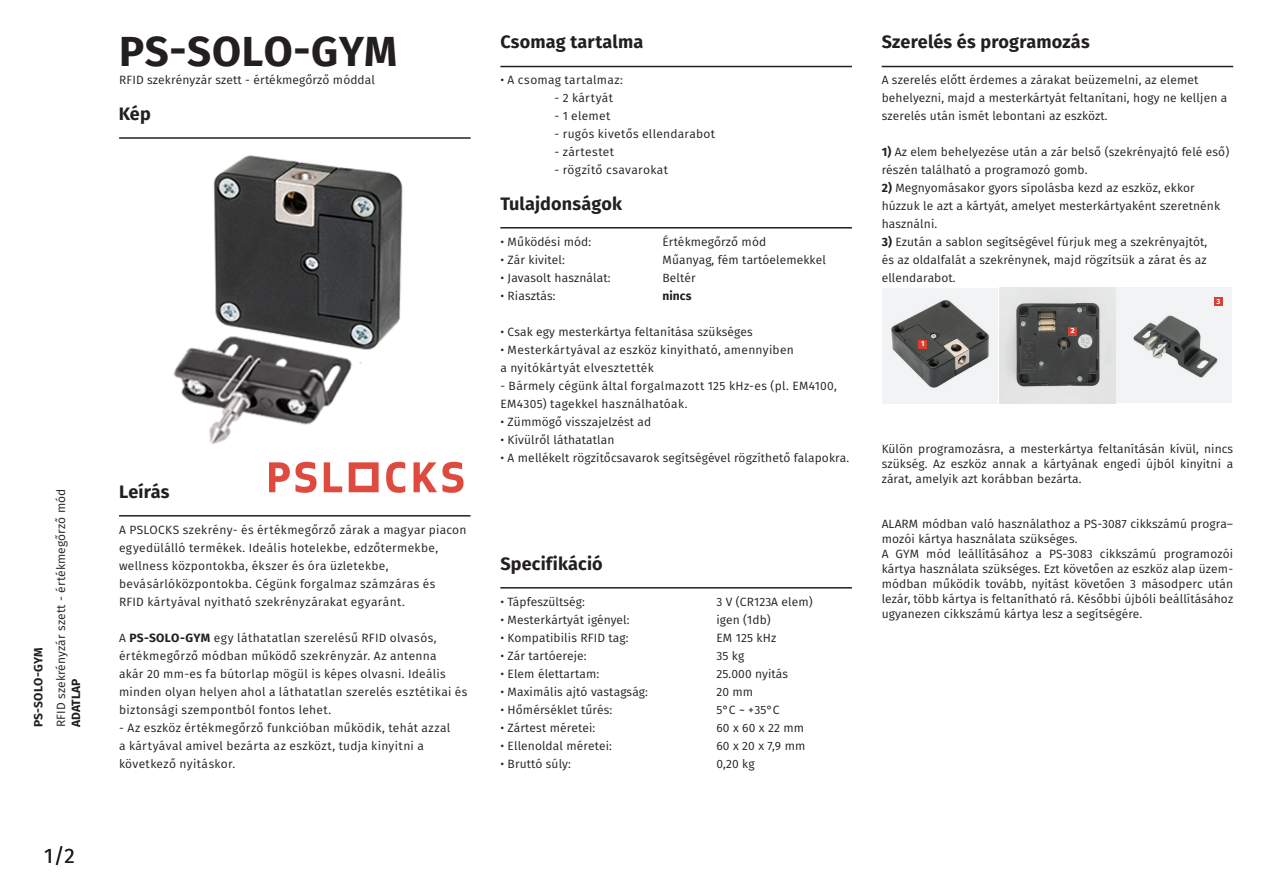
<style>
.page{position:relative;width:1263px;height:893px;background:#fff}
.page>*{position:absolute;margin:0;border:0;box-sizing:border-box;transform-origin:0 0}
.t1{font:700 42px "Fira Sans";letter-spacing:.015em;color:#231f20}
.t2{font:21px "Fira Sans";color:#231f20}
.t3{font:700 18px "Fira Sans";letter-spacing:.01em;color:#231f20}
.t4{font:12px/18px "Fira Sans";letter-spacing:.01em;color:#231f20}
.t5{font:12px "Fira Sans";letter-spacing:.03em;color:#231f20}
.t6{font:700 12px "Fira Sans";letter-spacing:.01em;color:#231f20}
.t7{font:12px "Fira Sans";letter-spacing:.035em;color:#231f20}
.t8{font:700 7.35px "Fira Sans";color:#fff}
.s1{font-weight:700}
</style>
<div class="page">
<hr style="left:119px;top:137px;width:352px;height:2px;background:#231f20">
<div style="left:882px;top:288px;width:115px;height:115px;background:#f2f3f4"></div>
<img style="left:891px;top:300px;width:98px;height:88px">
<div style="left:918px;top:340px;width:9px;height:8px;background:#db3f32"></div>
<img style="left:999px;top:288px;width:116px;height:115px">
<div style="left:1068px;top:327px;width:9px;height:8px;background:#db3f32"></div>
<div style="left:1116px;top:288px;width:116px;height:115px;background:#f2f3f4"></div>
<img style="left:1133px;top:315px;width:85px;height:63px">
<div style="left:1214px;top:297px;width:9px;height:9px;background:#db3f32"></div>
<img style="left:119px;top:138px;width:340px;height:324px">
<svg style="left:269px;top:462px;width:48px;height:31px"></svg>
<svg style="left:324px;top:462px;width:18px;height:30px"></svg>
<svg style="left:349px;top:462px;width:30px;height:30px"></svg>
<svg style="left:386px;top:462px;width:19px;height:31px"></svg>
<svg style="left:413px;top:462px;width:50px;height:31px"></svg>
<hr style="left:119px;top:515px;width:352px;height:2px;background:#231f20">
<hr style="left:500px;top:227px;width:352px;height:2px;background:#231f20">
<hr style="left:500px;top:587px;width:352px;height:2px;background:#231f20">
<hr style="left:882px;top:66px;width:351px;height:1px;background:#231f20">
<hr style="left:500px;top:66px;width:352px;height:1px;background:#231f20">
<p class="t6" style="left:28px;top:727px;width:81px;rotate:-90deg">PS-SOLO-GYM</p>
<p class="t4" style="left:52px;top:727px;width:240px;rotate:-90deg">RFID szekrényzár szett - értékmegőrző mód</p>
<p class="t6" style="left:66px;top:727px;width:50px;rotate:-90deg">ADATLAP</p>
<h2 class="t2" style="left:44px;top:841px;width:32px">1/2</h2>
<p class="t1" style="left:119px;top:16px;width:280px">PS-SOLO-GYM</p>
<p class="t4" style="left:119px;top:71px;width:257px">RFID szekrényzár szett - értékmegőrző móddal</p>
<p class="t3" style="left:119px;top:98px;width:34px">Kép</p>
<p class="t3" style="left:119px;top:476px;width:52px">Leírás</p>
<p class="t4" style="left:119px;top:521px;width:349px">A PSLOCKS szekrény- és értékmegőrző zárak a magyar piacon egyedülálló termékek. Ideális hotelekbe, edzőtermekbe,</p>
<p class="t4" style="left:119px;top:557px;width:271px">wellness központokba, ékszer és óra üzletekbe,</p>
<p class="t5" style="left:119px;top:575px;width:318px">bevásárlóközpontokba. Cégünk forgalmaz számzáras és</p>
<p class="t5" style="left:119px;top:593px;width:287px">RFID kártyával nyitható szekrényzárakat egyaránt.</p>
<p class="t4" style="left:119px;top:629px;width:350px">A <span class="s1">PS-SOLO-GYM</span> egy láthatatlan szerelésű RFID olvasós, értékmegőrző módban működő szekrényzár. Az antenna<br>akár 20 mm-es fa bútorlap mögül is képes olvasni. Ideális minden olyan helyen ahol a láthatatlan szerelés esztétikai és biztonsági szempontból fontos lehet.</p>
<p class="t4" style="left:119px;top:719px;width:333px">- Az eszköz értékmegőrző funkcióban működik, tehát azzal</p>
<p class="t5" style="left:119px;top:737px;width:306px">a kártyával amivel bezárta az eszközt, tudja kinyitni a</p>
<p class="t4" style="left:119px;top:755px;width:118px">következő nyitáskor.</p>
<p class="t3" style="left:500px;top:26px;width:144px">Csomag tartalma</p>
<p class="t4" style="left:500px;top:71px;width:124px">• A csomag tartalmaz:</p>
<p class="t7" style="left:554px;top:89px;width:60px">- 2 kártyát</p>
<p class="t4" style="left:554px;top:107px;width:57px">- 1 elemet</p>
<p class="t4" style="left:554px;top:125px;width:162px">- rugós kivetős ellendarabot</p>
<p class="t7" style="left:554px;top:143px;width:61px">- zártestet</p>
<p class="t5" style="left:554px;top:161px;width:115px">- rögzítő csavarokat</p>
<p class="t3" style="left:500px;top:188px;width:123px">Tulajdonságok</p>
<p class="t4" style="left:500px;top:233px;width:92px">• Működési mód:</p>
<p class="t4" style="left:662px;top:233px;width:105px">Értékmegőrző mód</p>
<p class="t4" style="left:500px;top:251px;width:66px">• Zár kivitel:</p>
<p class="t4" style="left:662px;top:251px;width:165px">Műanyag, fém tartóelemekkel</p>
<p class="t4" style="left:500px;top:269px;width:112px">• Javasolt használat:</p>
<p class="t4" style="left:662px;top:269px;width:35px">Beltér</p>
<p class="t4" style="left:500px;top:287px;width:57px">• Riasztás:</p>
<p class="t6" style="left:662px;top:285px;width:31px">nincs</p>
<p class="t4" style="left:500px;top:323px;width:254px">• Csak egy mesterkártya feltanítása szükséges</p>
<p class="t4" style="left:500px;top:341px;width:295px">• Mesterkártyával az eszköz kinyitható, amennyiben</p>
<p class="t5" style="left:500px;top:359px;width:155px">a nyitókártyát elvesztették</p>
<p class="t4" style="left:500px;top:377px;width:338px">- Bármely cégünk által forgalmazott 125 kHz-es (pl. EM4100,<br>EM4305) tagekkel használhatóak.</p>
<p class="t4" style="left:500px;top:413px;width:152px">• Zümmögő visszajelzést ad</p>
<p class="t4" style="left:500px;top:431px;width:116px">• Kívülről láthatatlan</p>
<p class="t4" style="left:500px;top:449px;width:350px">• A mellékelt rögzítőcsavarok segítségével rögzíthető falapokra.</p>
<p class="t3" style="left:500px;top:548px;width:104px">Specifikáció</p>
<p class="t4" style="left:500px;top:593px;width:86px">• Tápfeszültség:</p>
<p class="t4" style="left:716px;top:593px;width:98px">3 V (CR123A elem)</p>
<p class="t4" style="left:500px;top:611px;width:131px">• Mesterkártyát igényel:</p>
<p class="t4" style="left:716px;top:611px;width:56px">igen (1db)</p>
<p class="t4" style="left:500px;top:629px;width:130px">• Kompatibilis RFID tag:</p>
<p class="t4" style="left:716px;top:629px;width:61px">EM 125 kHz</p>
<p class="t4" style="left:500px;top:647px;width:88px">• Zár tartóereje:</p>
<p class="t4" style="left:716px;top:647px;width:29px">35 kg</p>
<p class="t4" style="left:500px;top:665px;width:100px">• Elem élettartam:</p>
<p class="t4" style="left:716px;top:665px;width:73px">25.000 nyitás</p>
<p class="t4" style="left:500px;top:683px;width:149px">• Maximális ajtó vastagság:</p>
<p class="t4" style="left:716px;top:683px;width:38px">20 mm</p>
<p class="t4" style="left:500px;top:701px;width:114px">• Hőmérséklet tűrés:</p>
<p class="t4" style="left:716px;top:701px;width:65px">5°C ~ +35°C</p>
<p class="t4" style="left:500px;top:719px;width:96px">• Zártest méretei:</p>
<p class="t4" style="left:716px;top:719px;width:89px">60 x 60 x 22 mm</p>
<p class="t4" style="left:500px;top:737px;width:113px">• Ellenoldal méretei:</p>
<p class="t4" style="left:716px;top:737px;width:90px">60 x 20 x 7,9 mm</p>
<p class="t4" style="left:500px;top:755px;width:72px">• Bruttó súly:</p>
<p class="t4" style="left:716px;top:755px;width:40px">0,20 kg</p>
<p class="t3" style="left:882px;top:26px;width:210px">Szerelés és programozás</p>
<p class="t4" style="left:882px;top:71px;width:347px">A szerelés előtt érdemes a zárakat beüzemelni, az elemet behelyezni, majd a mesterkártyát feltanítani, hogy ne kelljen a szerelés után ismét lebontani az eszközt.</p>
<p class="t4" style="left:882px;top:143px;width:349px"><span class="s1">1)</span> Az elem behelyezése után a zár belső (szekrényajtó felé eső) részén található a programozó gomb.</p>
<p class="t4" style="left:882px;top:179px;width:340px"><span class="s1">2)</span> Megnyomásakor gyors sípolásba kezd az eszköz, ekkor húzzuk le azt a kártyát, amelyet mesterkártyaként szeretnénk használni.</p>
<p class="t4" style="left:882px;top:233px;width:327px;text-align:justify"><span class="s1">3)</span> Ezután a sablon segítségével fúrjuk meg a szekrényajtót, és az oldalfalát a szekrénynek, majd rögzítsük a zárat és az ellendarabot.</p>
<p class="t8" style="left:921px;top:337px;width:5px">1</p>
<p class="t8" style="left:1071px;top:324px;width:5px">2</p>
<p class="t8" style="left:1216px;top:295px;width:5px">3</p>
<p class="t4" style="left:882px;top:441px;width:353px;line-height:15px;text-align:justify">Külön programozásra, a mesterkártya feltanításán kívül, nincs szükség. Az eszköz annak a kártyának engedi újból kinyitni a zárat, amelyik azt korábban bezárta.</p>
<p class="t4" style="left:882px;top:516px;width:353px;line-height:15px">ALARM módban való használathoz a PS-3087 cikkszámú progra– mozói kártya használata szükséges.</p>
<p class="t4" style="left:882px;top:546px;width:353px;line-height:15px;text-align:justify">A GYM mód leállításához a PS-3083 cikkszámú programozói kártya használata szükséges. Ezt követően az eszköz alap üzem&shy;módban működik tovább, nyitást követően 3 másodperc után lezár, több kártya is feltanítható rá. Későbbi újbóli beállításához ugyanezen cikkszámú kártya lesz a segítségére.</p>
</div>
